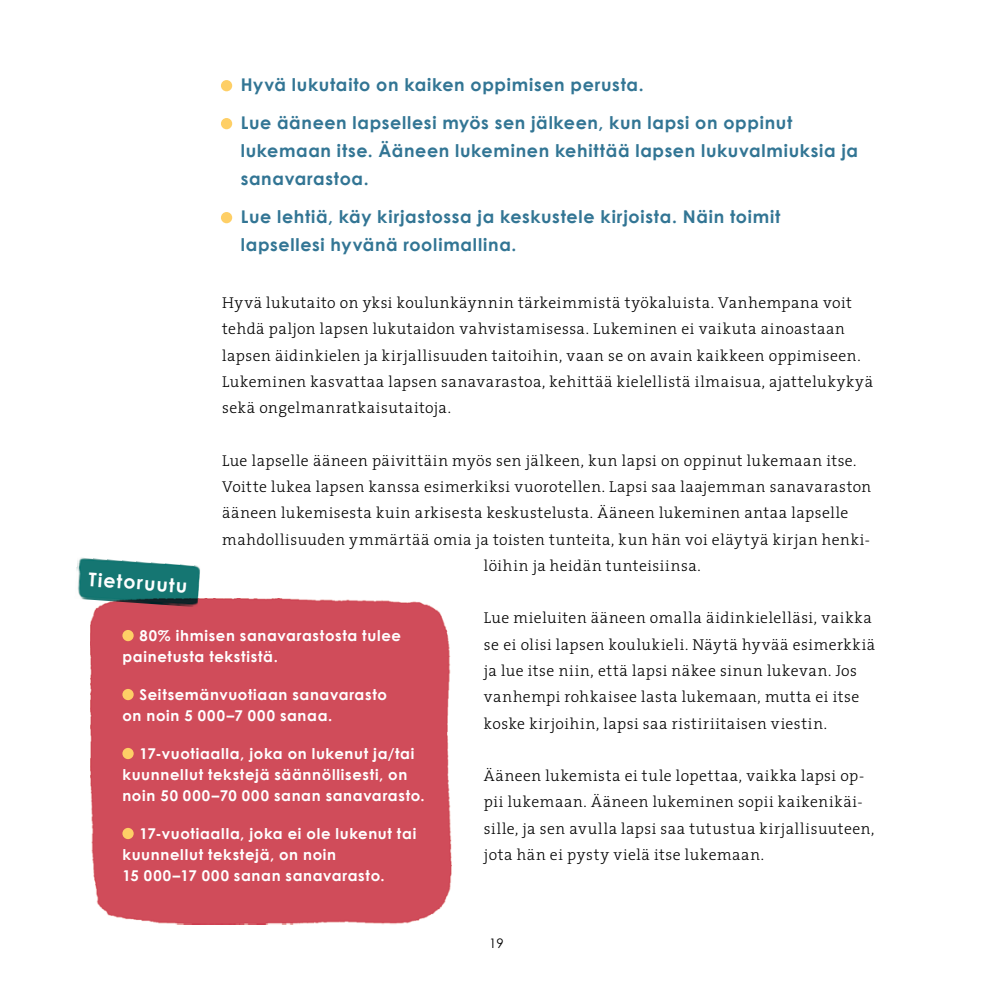
<style>
.page{position:relative;width:993px;height:993px;background:#fff}
.page>*{position:absolute;margin:0;border:0;box-sizing:border-box;transform-origin:0 0}
.Framlyft{font:700 18.9px "Century Gothic";color:#fff}
.Framlyft-2{font:700 17.5px/28px "Century Gothic";letter-spacing:.04em;color:#327594}
.LEIPIS_0504{font:300 15.75px/26.2px "The Serif";letter-spacing:.035em;color:#000}
.Framlyft-3{font:700 14.88px/21px "Century Gothic";letter-spacing:.045em;color:#fff}
.t1{font:13.12px "Century Gothic";color:#000}
</style>
<div class="page">
<div style="left:221px;top:80px;width:11px;height:11px;background:#fecf66;border-radius:50%"></div>
<div style="left:221px;top:118px;width:11px;height:11px;background:#fecf66;border-radius:50%"></div>
<div style="left:221px;top:212px;width:11px;height:11px;background:#fecf66;border-radius:50%"></div>
<div style="left:90px;top:598px;width:361px;height:325px;background:#d04c5a"></div>
<svg style="left:122px;top:629px;width:12px;height:12px"></svg>
<svg style="left:122px;top:688px;width:12px;height:12px"></svg>
<div style="left:122px;top:747px;width:12px;height:11px;background:#fecf66;border-radius:50%"></div>
<div style="left:122px;top:827px;width:12px;height:11px;background:#fecf66;border-radius:50%"></div>
<img style="left:76px;top:557px;width:124px;height:50px">
<p class="Framlyft-2" style="left:241px;top:70px;width:404px">Hyvä lukutaito on kaiken oppimisen perusta.</p>
<p class="Framlyft-2" style="left:241px;top:108px;width:618px">Lue ääneen lapsellesi myös sen jälkeen, kun lapsi on oppinut lukemaan itse. Ääneen lukeminen kehittää lapsen lukuvalmiuksia ja sanavarastoa.</p>
<p class="Framlyft-2" style="left:241px;top:202px;width:541px">Lue lehtiä, käy kirjastossa ja keskustele kirjoista. Näin toimit lapsellesi hyvänä roolimallina.</p>
<p class="LEIPIS_0504" style="left:222px;top:289px;width:652px">Hyvä lukutaito on yksi koulunkäynnin tärkeimmistä työkaluista. Vanhempana voit tehdä paljon lapsen lukutaidon vahvistamisessa. Lukeminen ei vaikuta ainoastaan lapsen äidinkielen ja kirjallisuuden taitoihin, vaan se on avain kaikkeen oppimiseen.<br>Lukeminen kasvattaa lapsen sanavarastoa, kehittää kielellistä ilmaisua, ajattelukykyä sekä ongelmanratkaisutaitoja.</p>
<p class="LEIPIS_0504" style="left:222px;top:446px;width:635px">Lue lapselle ääneen päivittäin myös sen jälkeen, kun lapsi on oppinut lukemaan itse.</p>
<p class="LEIPIS_0504" style="left:222px;top:473px;width:650px">Voitte lukea lapsen kanssa esimerkiksi vuorotellen. Lapsi saa laajemman sanavaraston</p>
<p class="LEIPIS_0504" style="left:222px;top:499px;width:627px">ääneen lukemisesta kuin arkisesta keskustelusta. Ääneen lukeminen antaa lapselle</p>
<p class="LEIPIS_0504" style="left:222px;top:525px;width:649px">mahdollisuuden ymmärtää omia ja toisten tunteita, kun hän voi eläytyä kirjan henki-</p>
<p class="LEIPIS_0504" style="left:484px;top:551px;width:218px">löihin ja heidän tunteisiinsa.</p>
<p class="LEIPIS_0504" style="left:484px;top:604px;width:392px">Lue mieluiten ääneen omalla äidinkielelläsi, vaikka se ei olisi lapsen koulukieli. Näytä hyvää esimerkkiä ja lue itse niin, että lapsi näkee sinun lukevan. Jos vanhempi rohkaisee lasta lukemaan, mutta ei itse koske kirjoihin, lapsi saa ristiriitaisen viestin.</p>
<p class="LEIPIS_0504" style="left:484px;top:761px;width:392px">Ääneen lukemista ei tule lopettaa, vaikka lapsi op&shy;pii lukemaan. Ääneen lukeminen sopii kaikenikäi&shy;sille, ja sen avulla lapsi saa tutustua kirjallisuuteen, jota hän ei pysty vielä itse lukemaan.</p>
<p class="Framlyft" style="left:89px;top:567px;width:100px;rotate:4deg">Tietoruutu</p>
<p class="Framlyft-3" style="left:122px;top:624px;width:280px;text-indent:17px">80% ihmisen sanavarastosta tulee painetusta tekstistä.</p>
<p class="Framlyft-3" style="left:122px;top:683px;width:266px;text-indent:17px">Seitsemänvuotiaan sanavarasto on noin 5 000–7 000 sanaa.</p>
<p class="Framlyft-3" style="left:122px;top:742px;width:304px;text-indent:17px">17-vuotiaalla, joka on lukenut ja/tai kuunnellut tekstejä säännöllisesti, on noin 50 000–70 000 sanan sanavarasto.</p>
<p class="Framlyft-3" style="left:122px;top:822px;width:295px;text-indent:17px">17-vuotiaalla, joka ei ole lukenut tai kuunnellut tekstejä, on noin<br>15 000–17 000 sanan sanavarasto.</p>
<p class="t1" style="left:489px;top:935px;width:16px">19</p>
</div>
